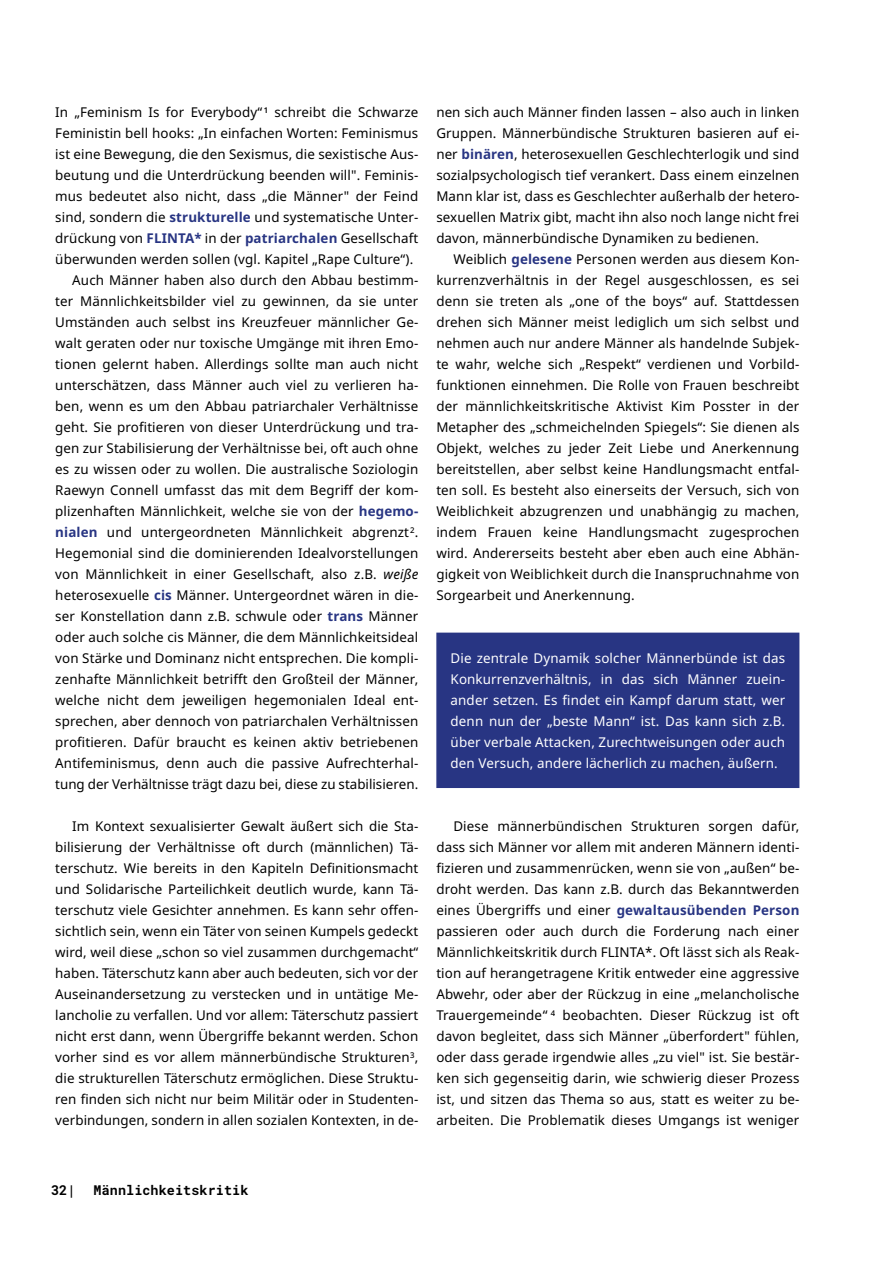
<style>
.page{position:relative;width:893px;height:1263px;background:#fff}
.page>*{position:absolute;margin:0;border:0;box-sizing:border-box;transform-origin:0 0}
.Fließtext_neu_Noto{font:13.5px/21px "Noto Sans";letter-spacing:.005em;color:#000;text-align:justify}
.Fließtext_neu_Noto-2{font:13.5px/21px "Noto Sans";letter-spacing:.01em;color:#fff;text-align:justify}
.Kapitel-Fusszeile-li{font:700 13.5px "Roboto Mono";letter-spacing:.01em;color:#000}
.s1{font-weight:700;color:#283583}
.s2{font-style:italic}
</style>
<div class="page">
<div style="left:436px;top:632px;width:364px;height:156px;background:#283583"></div>
<p class="Fließtext_neu_Noto" style="left:55px;top:102px;width:365px">In „Feminism Is for Everybody“ <sup>1</sup> schreibt die Schwarze Feministin bell hooks: „In einfachen Worten: Feminismus ist eine Bewegung, die den Sexismus, die sexistische Aus&shy;beutung und die Unterdrückung beenden will". Feminis&shy;mus bedeutet also nicht, dass „die Männer" der Feind sind, sondern die <span class="s1">strukturelle</span> und systematische Unter&shy;drückung von <span class="s1">FLINTA*</span> in der <span class="s1">patriarchalen</span> Gesellschaft überwunden werden sollen (vgl. Kapitel „Rape Culture“).</p>
<p class="Fließtext_neu_Noto" style="left:55px;top:270px;width:365px;text-indent:17px">Auch Männer haben also durch den Abbau bestimm&shy;ter Männlichkeitsbilder viel zu gewinnen, da sie unter Umständen auch selbst ins Kreuzfeuer männlicher Ge&shy;walt geraten oder nur toxische Umgänge mit ihren Emo&shy;tionen gelernt haben. Allerdings sollte man auch nicht unterschätzen, dass Männer auch viel zu verlieren ha&shy;ben, wenn es um den Abbau patriarchaler Verhältnisse geht. Sie profitieren von dieser Unterdrückung und tra&shy;gen zur Stabilisierung der Verhältnisse bei, oft auch ohne es zu wissen oder zu wollen. Die australische Soziologin Raewyn Connell umfasst das mit dem Begriff der kom&shy;plizenhaften Männlichkeit, welche sie von der <span class="s1">hegemo&shy;nialen</span> und untergeordneten Männlichkeit abgrenzt <sup>2</sup>.<br>Hegemonial sind die dominierenden Idealvorstellungen von Männlichkeit in einer Gesellschaft, also z.B. <span class="s2">weiße </span>heterosexuelle <span class="s1">cis</span> Männer. Untergeordnet wären in die&shy;ser Konstellation dann z.B. schwule oder <span class="s1">trans</span> Männer oder auch solche cis Männer, die dem Männlichkeitsideal von Stärke und Dominanz nicht entsprechen. Die kompli&shy;zenhafte Männlichkeit betrifft den Großteil der Männer, welche nicht dem jeweiligen hegemonialen Ideal ent&shy;sprechen, aber dennoch von patriarchalen Verhältnissen profitieren. Dafür braucht es keinen aktiv betriebenen Antifeminismus, denn auch die passive Aufrechterhal&shy;tung der Verhältnisse trägt dazu bei, diese zu stabilisieren.</p>
<p class="Fließtext_neu_Noto" style="left:55px;top:816px;width:365px;text-indent:17px">Im Kontext sexualisierter Gewalt äußert sich die Sta&shy;bilisierung der Verhältnisse oft durch (männlichen) Tä&shy;terschutz. Wie bereits in den Kapiteln Definitionsmacht und Solidarische Parteilichkeit deutlich wurde, kann Tä&shy;terschutz viele Gesichter annehmen. Es kann sehr offen&shy;sichtlich sein, wenn ein Täter von seinen Kumpels gedeckt wird, weil diese „schon so viel zusammen durchgemacht“ haben. Täterschutz kann aber auch bedeuten, sich vor der Auseinandersetzung zu verstecken und in untätige Me&shy;lancholie zu verfallen. Und vor allem: Täterschutz passiert nicht erst dann, wenn Übergriffe bekannt werden. Schon vorher sind es vor allem männerbündische Strukturen<sup>3</sup>, die strukturellen Täterschutz ermöglichen. Diese Struktu&shy;ren finden sich nicht nur beim Militär oder in Studenten&shy;verbindungen, sondern in allen sozialen Kontexten, in de-</p>
<p class="Fließtext_neu_Noto" style="left:436px;top:102px;width:365px">nen sich auch Männer finden lassen – also auch in linken Gruppen. Männerbündische Strukturen basieren auf ei&shy;ner <span class="s1">binären</span>, heterosexuellen Geschlechterlogik und sind sozialpsychologisch tief verankert. Dass einem einzelnen Mann klar ist, dass es Geschlechter außerhalb der hetero&shy;sexuellen Matrix gibt, macht ihn also noch lange nicht frei davon, männerbündische Dynamiken zu bedienen.</p>
<p class="Fließtext_neu_Noto" style="left:436px;top:249px;width:365px;text-indent:17px">Weiblich <span class="s1">gelesene</span> Personen werden aus diesem Kon&shy;kurrenzverhältnis in der Regel ausgeschlossen, es sei denn sie treten als „one of the boys“ auf. Stattdessen drehen sich Männer meist lediglich um sich selbst und nehmen auch nur andere Männer als handelnde Subjek&shy;te wahr, welche sich „Respekt“ verdienen und Vorbild&shy;funktionen einnehmen. Die Rolle von Frauen beschreibt der männlichkeitskritische Aktivist Kim Posster in der Metapher des „schmeichelnden Spiegels“: Sie dienen als Objekt, welches zu jeder Zeit Liebe und Anerkennung bereitstellen, aber selbst keine Handlungsmacht entfal&shy;ten soll. Es besteht also einerseits der Versuch, sich von Weiblichkeit abzugrenzen und unabhängig zu machen, indem Frauen keine Handlungsmacht zugesprochen wird. Andererseits besteht aber eben auch eine Abhän&shy;gigkeit von Weiblichkeit durch die Inanspruchnahme von Sorgearbeit und Anerkennung.</p>
<p class="Fließtext_neu_Noto-2" style="left:451px;top:648px;width:336px">Die zentrale Dynamik solcher Männerbünde ist das Konkurrenzverhältnis, in das sich Männer zuein&shy;ander setzen. Es findet ein Kampf darum statt, wer denn nun der „beste Mann“ ist. Das kann sich z.B. über verbale Attacken, Zurechtweisungen oder auch den Versuch, andere lächerlich zu machen, äußern.</p>
<p class="Fließtext_neu_Noto" style="left:436px;top:816px;width:365px;text-indent:17px">Diese männerbündischen Strukturen sorgen dafür, dass sich Männer vor allem mit anderen Männern identi&shy;fizieren und zusammenrücken, wenn sie von „außen“ be&shy;droht werden. Das kann z.B. durch das Bekanntwerden eines Übergriffs und einer <span class="s1">gewaltausübenden Person </span>passieren oder auch durch die Forderung nach einer Männlichkeitskritik durch FLINTA*. Oft lässt sich als Reak&shy;tion auf herangetragene Kritik entweder eine aggressive Abwehr, oder aber der Rückzug in eine „melancholische Trauergemeinde“ <sup>4</sup> beobachten. Dieser Rückzug ist oft davon begleitet, dass sich Männer „überfordert" fühlen, oder dass gerade irgendwie alles „zu viel" ist. Sie bestär&shy;ken sich gegenseitig darin, wie schwierig dieser Prozess ist, und sitzen das Thema so aus, statt es weiter zu be&shy;arbeiten. Die Problematik dieses Umgangs ist weniger</p>
<p class="Kapitel-Fusszeile-li" style="left:51px;top:1180px;width:26px">32|</p>
<p class="Kapitel-Fusszeile-li" style="left:94px;top:1180px;width:156px">Männlichkeitskritik</p>
</div>
